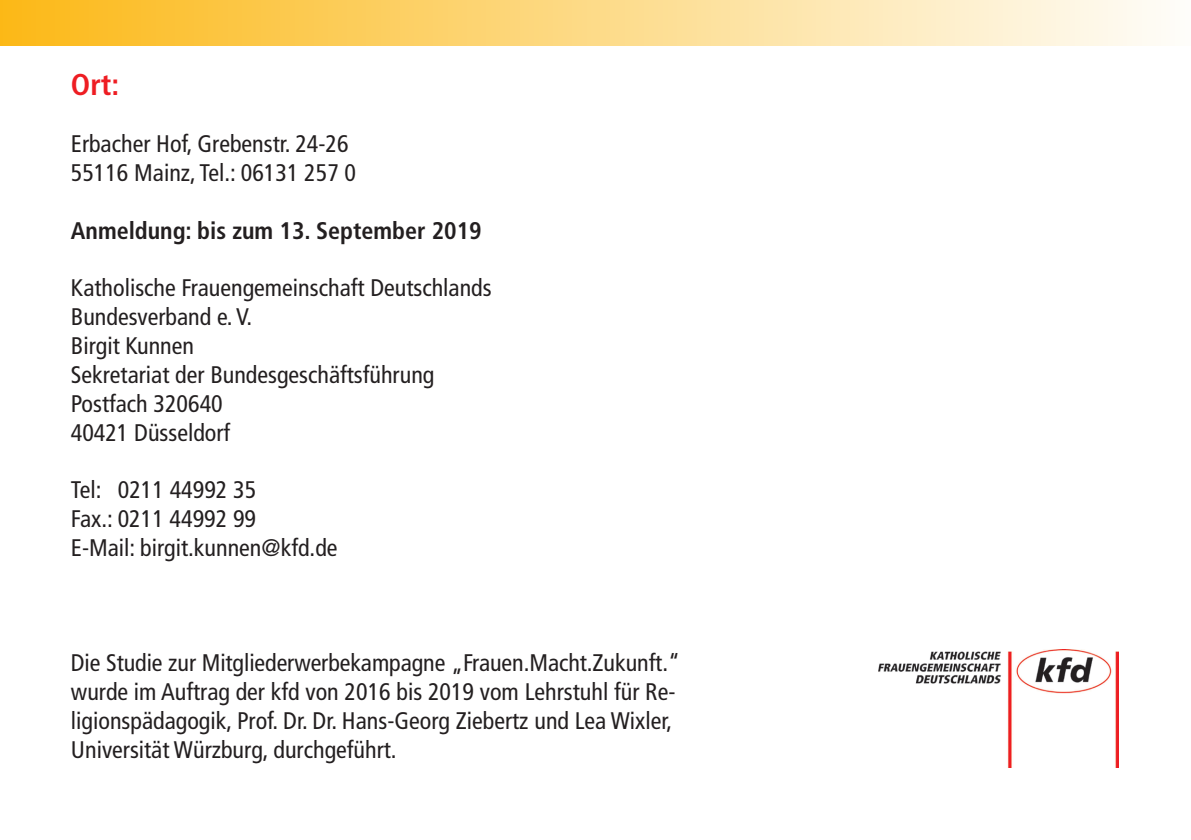
<style>
.page{position:relative;width:1191px;height:840px;background:#fff}
.page>*{position:absolute;margin:0;border:0;box-sizing:border-box;transform-origin:0 0}
.t1{font:700 condensed 30px "Frutiger";color:#ee1d23}
.t2{font:condensed 24px/28.8px "Frutiger";color:#231f20}
.t3{font:700 condensed 24px "Frutiger";color:#231f20}
</style>
<div class="page">
<img style="left:878px;top:649px;width:241px;height:118px">
<div style="left:0;top:0;width:1191px;height:45px;background:linear-gradient(to right,#fcb817,#fefdfa)"></div>
<p class="t1" style="left:71px;top:66px;width:50px">Ort:</p>
<p class="t2" style="left:71px;top:130px;width:287px">Erbacher Hof, Grebenstr. 24-26<br>55116 Mainz, Tel.: 06131 257 0</p>
<p class="t3" style="left:71px;top:216px;width:412px">Anmeldung: bis zum 13. September 2019</p>
<p class="t2" style="left:71px;top:274px;width:422px">Katholische Frauengemeinschaft Deutschlands<br>Bundesverband e. V.<br>Birgit Kunnen<br>Sekretariat der Bundesgeschäftsführung<br>Postfach 320640<br>40421 Düsseldorf</p>
<p class="t2" style="left:71px;top:475px;width:268px">Tel: 0211 44992 35<br>Fax.: 0211 44992 99<br>E-Mail: birgit.kunnen@kfd.de</p>
<p class="t2" style="left:71px;top:648px;width:610px">Die Studie zur Mitgliederwerbekampagne „Frauen.Macht.Zukunft.“ wurde im Auftrag der kfd von 2016 bis 2019 vom Lehrstuhl für Re&shy;ligionspädagogik, Prof. Dr. Dr. Hans-Georg Ziebertz und Lea Wixler, Universität Würzburg, durchgeführt.</p>
</div>
